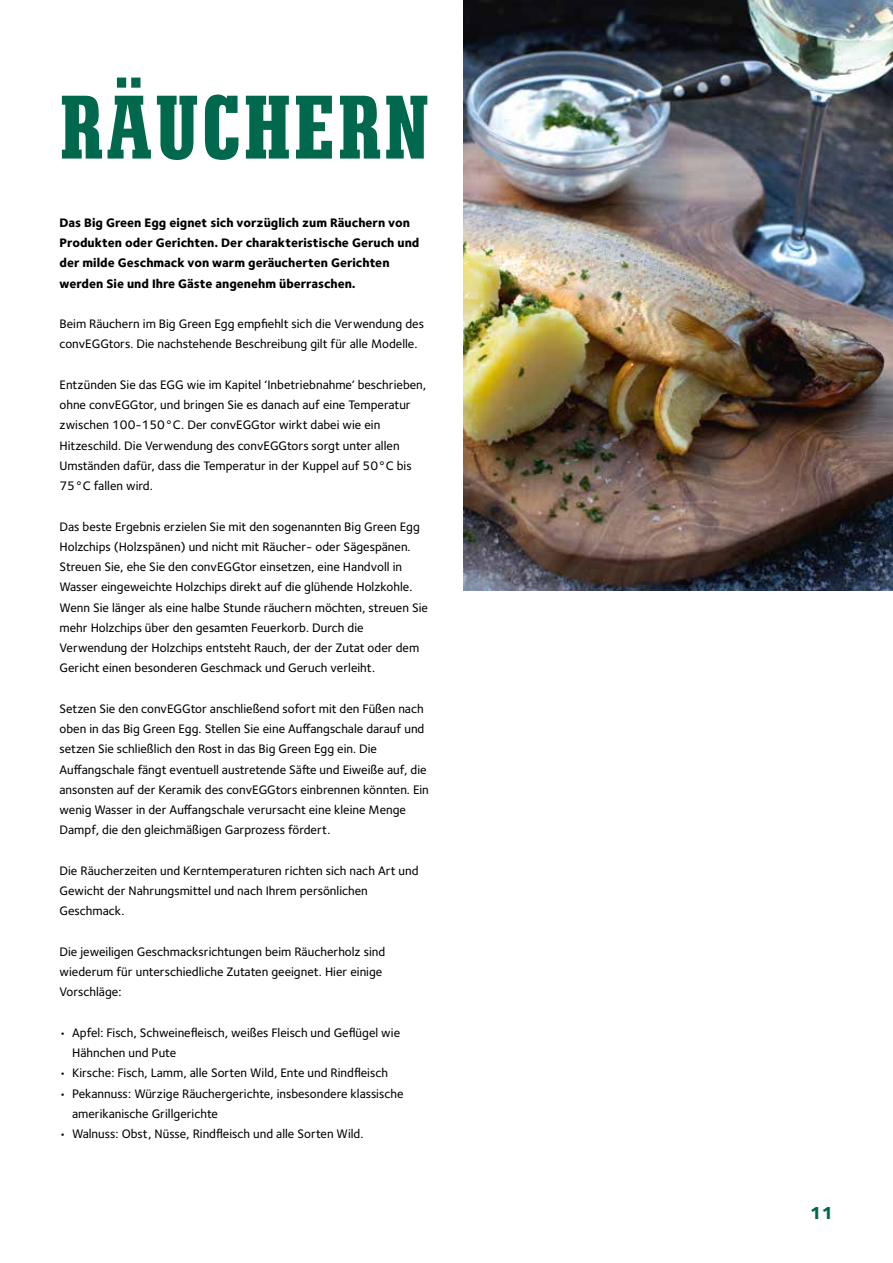
<style>
.page{position:relative;width:893px;height:1263px;background:#fff}
.page>*{position:absolute;margin:0;border:0;box-sizing:border-box;transform-origin:0 0}
.t1{font:800 condensed 84px "Stymie BT";letter-spacing:.03em;color:#00684c}
.t2{font:800 18px "Foundry Sterling";color:#00684c}
.t3{font:500 12.75px/20.2px "Foundry Sterling";color:#000}
.t4{font:800 12.75px/20.2px "Foundry Sterling";color:#000}
</style>
<div class="page">
<img style="left:463px;top:0;width:430px;height:590px">
<h1 class="t1" style="left:60px;top:72px;width:372px">RÄUCHERN</h1>
<p class="t4" style="left:60px;top:213px;width:361px">Das Big Green Egg eignet sich vorzüglich zum Räuchern von Produkten oder Gerichten. Der charakteristische Geruch und der milde Geschmack von warm geräucherten Gerichten werden Sie und Ihre Gäste angenehm überraschen.</p>
<p class="t3" style="left:60px;top:314px;width:366px">Beim Räuchern im Big Green Egg empfiehlt sich die Verwendung des convEGGtors. Die nachstehende Beschreibung gilt für alle Modelle.</p>
<p class="t3" style="left:60px;top:375px;width:368px">Entzünden Sie das EGG wie im Kapitel ‘Inbetriebnahme’ beschrieben, ohne convEGGtor, und bringen Sie es danach auf eine Temperatur zwischen 100-150°C. Der convEGGtor wirkt dabei wie ein Hitzeschild. Die Verwendung des convEGGtors sorgt unter allen Umständen dafür, dass die Temperatur in der Kuppel auf 50°C bis 75°C fallen wird.</p>
<p class="t3" style="left:60px;top:516px;width:370px">Das beste Ergebnis erzielen Sie mit den sogenannten Big Green Egg Holzchips (Holzspänen) und nicht mit Räucher- oder Sägespänen.<br>Streuen Sie, ehe Sie den convEGGtor einsetzen, eine Handvoll in Wasser eingeweichte Holzchips direkt auf die glühende Holzkohle.<br>Wenn Sie länger als eine halbe Stunde räuchern möchten, streuen Sie mehr Holzchips über den gesamten Feuerkorb. Durch die Verwendung der Holzchips entsteht Rauch, der der Zutat oder dem Gericht einen besonderen Geschmack und Geruch verleiht.</p>
<p class="t3" style="left:60px;top:699px;width:371px">Setzen Sie den convEGGtor anschließend sofort mit den Füßen nach oben in das Big Green Egg. Stellen Sie eine Auffangschale darauf und setzen Sie schließlich den Rost in das Big Green Egg ein. Die Auffangschale fängt eventuell austretende Säfte und Eiweiße auf, die ansonsten auf der Keramik des convEGGtors einbrennen könnten. Ein wenig Wasser in der Auffangschale verursacht eine kleine Menge Dampf, die den gleichmäßigen Garprozess fördert.</p>
<p class="t3" style="left:60px;top:861px;width:361px">Die Räucherzeiten und Kerntemperaturen richten sich nach Art und<br>Gewicht der Nahrungsmittel und nach Ihrem persönlichen<br>Geschmack.</p>
<p class="t3" style="left:60px;top:942px;width:327px">Die jeweiligen Geschmacksrichtungen beim Räucherholz sind wiederum für unterschiedliche Zutaten geeignet. Hier einige<br>Vorschläge:</p>
<p class="t3" style="left:72px;top:1023px;width:330px;text-indent:-13px">• Apfel: Fisch, Schweinefleisch, weißes Fleisch und Geflügel wie<br>Hähnchen und Pute</p>
<p class="t3" style="left:60px;top:1063px;width:330px">• Kirsche: Fisch, Lamm, alle Sorten Wild, Ente und Rindfleisch</p>
<p class="t3" style="left:72px;top:1083px;width:333px;text-indent:-13px">• Pekannuss: Würzige Räuchergerichte, insbesondere klassische amerikanische Grillgerichte</p>
<p class="t3" style="left:60px;top:1124px;width:305px">• Walnuss: Obst, Nüsse, Rindfleisch und alle Sorten Wild.</p>
<h2 class="t2" style="left:810px;top:1202px;width:25px">11</h2>
</div>
